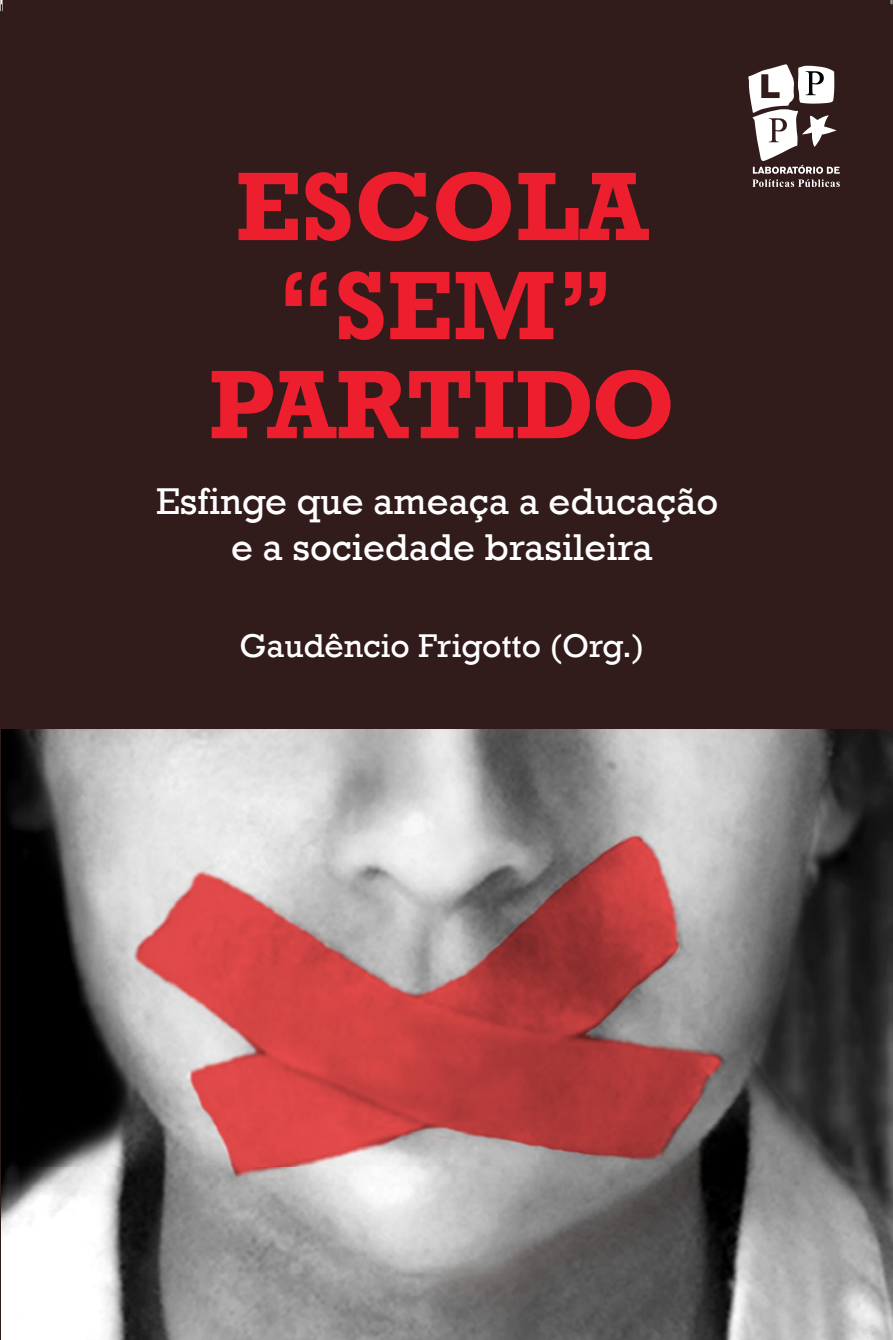
<style>
.page{position:relative;width:893px;height:1340px;background:#fff}
.page>*{position:absolute;margin:0;border:0;box-sizing:border-box;transform-origin:0 0}
.t1{font:700 99px/99px "Rockwell";color:#ed1e2e;text-align:center}
.t2{font:38.25px/45.9px "Rockwell";color:#fff;text-align:center}
.t3{font:33.75px "Rockwell";color:#fff}
</style>
<div class="page">
<div style="left:0;top:0;width:893px;height:1339px;background:#311b1b"></div>
<svg style="left:748px;top:64px;width:92px;height:123px"></svg>
<img style="left:1px;top:729px;width:537px;height:610px">
<img style="left:538px;top:729px;width:355px;height:610px">
<svg style="left:0;top:0;width:3px;height:12px"></svg>
<h1 class="t1" style="left:209px;top:157px;width:468px">ESCOLA “SEM”<br>PARTIDO</h1>
<p class="t2" style="left:156px;top:479px;width:564px">Esfinge que ameaça a educação e a sociedade brasileira</p>
<p class="t3" style="left:239px;top:626px;width:407px">Gaudêncio Frigotto (Org.)</p>
</div>
